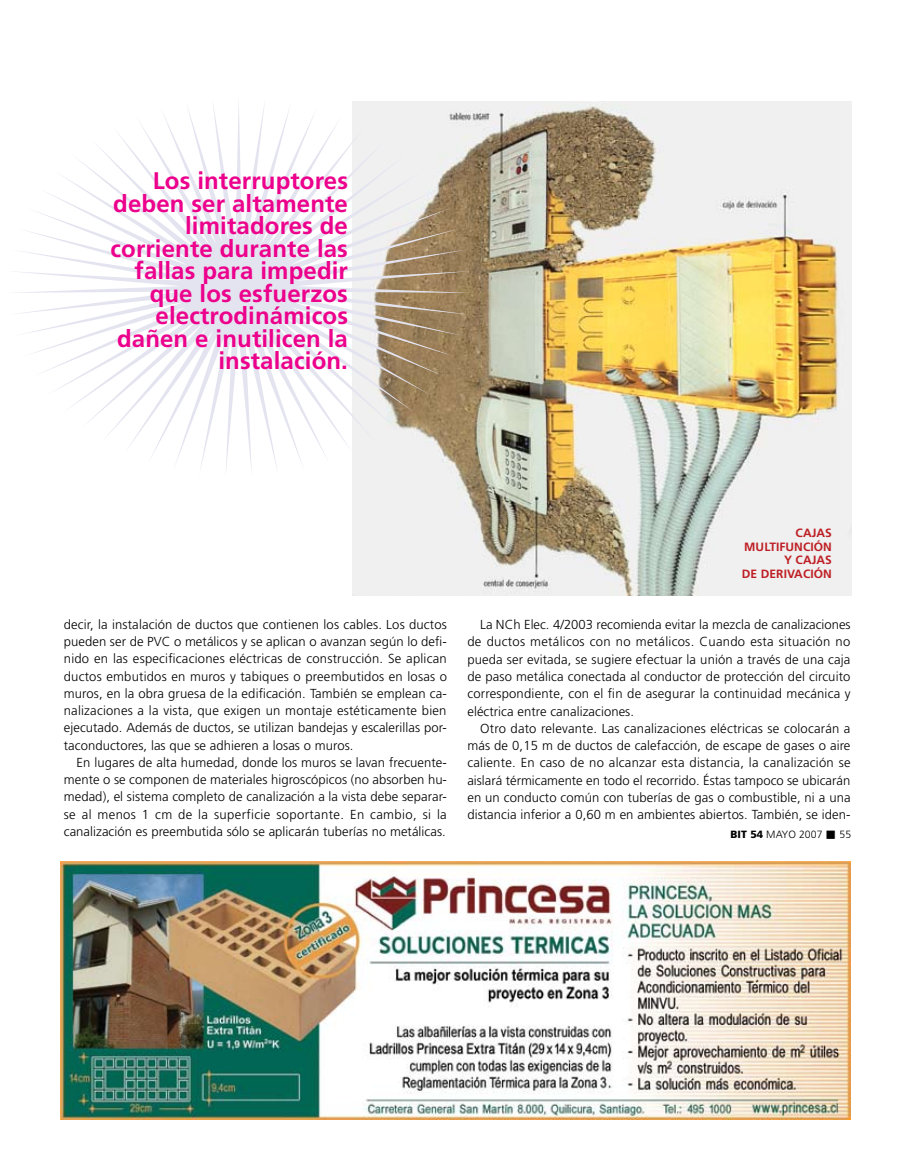
<style>
.page{position:relative;width:915px;height:1170px;background:#fff}
.page>*{position:absolute;margin:0;border:0;box-sizing:border-box;transform-origin:0 0}
.t1{font:700 24px/22.5px "Frutiger";letter-spacing:.005em;color:#ec008c;text-align:right}
.t2{font:300 13.05px/17.2px "Frutiger";letter-spacing:.005em;color:#000;text-align:justify}
.t3{font:700 12px/13.5px "Frutiger";letter-spacing:.005em;color:#be1f24;text-align:right}
.t4{font:300 10.5px "Frutiger";letter-spacing:.005em;color:#000}
.s1{font-weight:900}
</style>
<div class="page">
<img style="left:353px;top:102px;width:498px;height:493px">
<svg style="left:18px;top:101px;width:453px;height:377px"></svg>
<img style="left:60px;top:861px;width:790px;height:258px">
<h1 class="t1" style="left:110px;top:169px;width:239px">Los interruptores deben ser altamente limitadores de corriente durante las fallas para impedir que los esfuerzos electrodinámicos dañen e inutilicen la instalación.</h1>
<p class="t2" style="left:64px;top:615px;width:384px">decir, la instalación de ductos que contienen los cables. Los ductos pueden ser de PVC o metálicos y se aplican o avanzan según lo defi&shy;nido en las especificaciones eléctricas de construcción. Se aplican ductos embutidos en muros y tabiques o preembutidos en losas o muros, en la obra gruesa de la edificación. También se emplean ca&shy;nalizaciones a la vista, que exigen un montaje estéticamente bien ejecutado. Además de ductos, se utilizan bandejas y escalerillas por&shy;taconductores, las que se adhieren a losas o muros.</p>
<p class="t2" style="left:64px;top:753px;width:384px;text-indent:13px">En lugares de alta humedad, donde los muros se lavan frecuente&shy;mente o se componen de materiales higroscópicos (no absorben hu&shy;medad), el sistema completo de canalización a la vista debe separar&shy;se al menos 1 cm de la superficie soportante. En cambio, si la canalización es preembutida sólo se aplicarán tuberías no metálicas.</p>
<p class="t3" style="left:741px;top:526px;width:91px">Cajas multifunción y cajas<br>de derivación</p>
<p class="t2" style="left:467px;top:616px;width:384px;text-indent:13px">La NCh Elec. 4/2003 recomienda evitar la mezcla de canalizaciones de ductos metálicos con no metálicos. Cuando esta situación no pueda ser evitada, se sugiere efectuar la unión a través de una caja de paso metálica conectada al conductor de protección del circuito correspondiente, con el fin de asegurar la continuidad mecánica y eléctrica entre canalizaciones.</p>
<p class="t2" style="left:467px;top:719px;width:384px;text-indent:13px">Otro dato relevante. Las canalizaciones eléctricas se colocarán a más de 0,15 m de ductos de calefacción, de escape de gases o aire caliente. En caso de no alcanzar esta distancia, la canalización se aislará térmicamente en todo el recorrido. Éstas tampoco se ubicarán en un conducto común con tuberías de gas o combustible, ni a una distancia inferior a 0,60 m en ambientes abiertos. También, se iden-</p>
<p class="t4" style="left:730px;top:828px;width:122px"><span class="s1">BIT 54</span> MAYO 2007 ■ 55</p>
</div>
